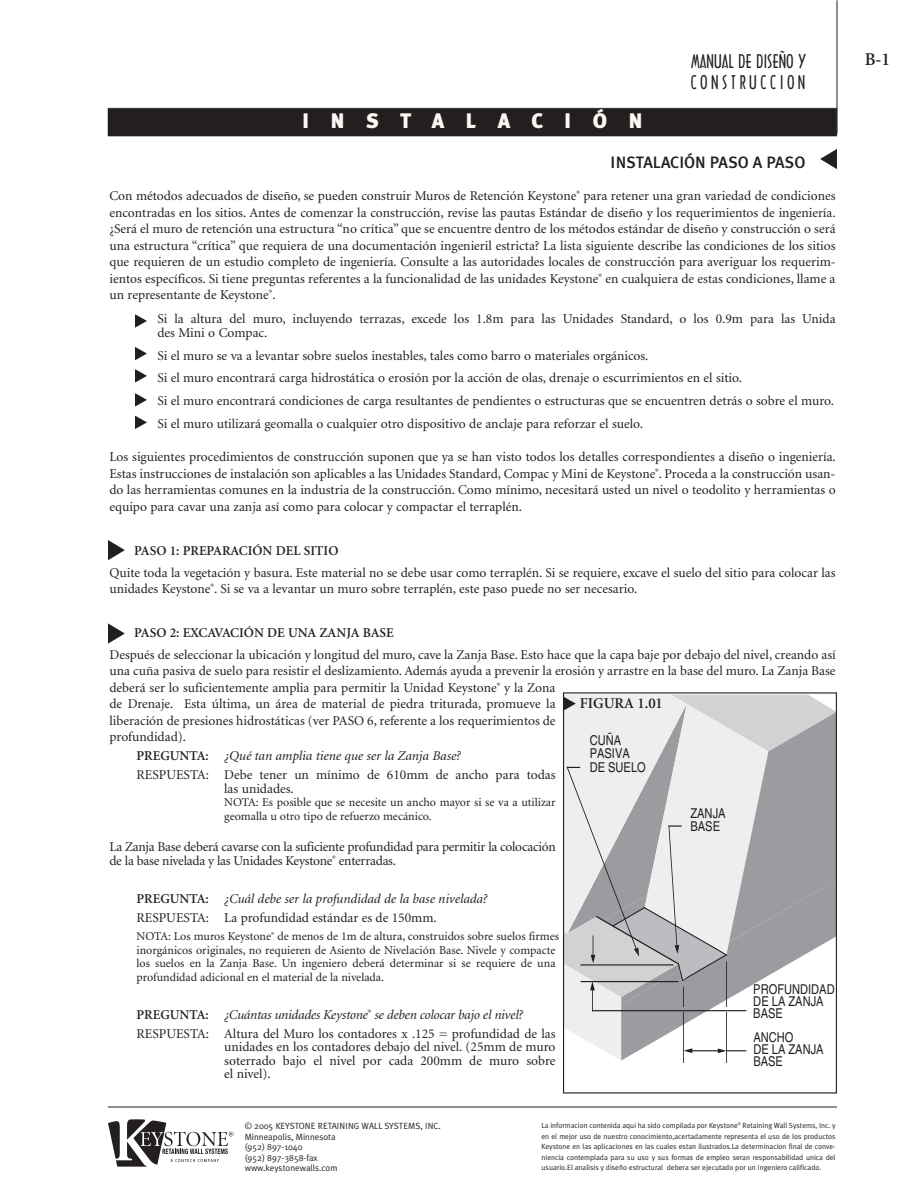
<style>
.page{position:relative;width:918px;height:1188px;background:#fff}
.page>*{position:absolute;margin:0;border:0;box-sizing:border-box;transform-origin:0 0}
.t1{font:900 21px "Meta Plus";letter-spacing:1.02em;color:#fbf8f2}
.t2{font:18px "Arquitectura";color:#231f20}
.t3{font:18px "Arquitectura";letter-spacing:.195em;color:#231f20}
.t4{font:600 18px "Minion";color:#231f20}
.t5{font:500 16.5px "Meta Plus";color:#231f20}
.t6{font:600 15px "Minion";color:#231f20}
.t7{font:13.5px/16.5px "Minion";color:#231f20}
.t8{font:13.5px/13.5px "Minion";letter-spacing:-.02em;color:#231f20}
.t9{font:italic 13.5px/18.9px "Minion";color:#231f20}
.t10{font:condensed 13.5px/12px "Helvetica";color:#231f20}
.t11{font:600 13.5px "Minion";color:#231f20}
.t12{font:12px/13.5px "Minion";color:#231f20}
.t13{font:9px/10.5px "Meta Plus Normal";color:#231f20}
.t14{font:7.5px/10.5px "Meta Plus Normal";color:#231f20;text-align:justify}
.s1{font-weight:600}
.s2{font-style:italic}
.s3{font-weight:600;font-style:normal}
.s4{font-style:normal}
</style>
<div class="page">
<div style="left:109px;top:109px;width:727px;height:26px;background:#231f20"></div>
<div style="left:108px;top:108px;width:729px;height:28px;border:1px solid #231f20"></div>
<hr style="left:837px;top:0;width:1px;height:134px;background:#231f20">
<hr style="left:108px;top:1107px;width:729px;height:1px;background:#231f20">
<svg style="left:820px;top:149px;width:17px;height:20px"></svg>
<hr style="left:726px;top:962px;width:1px;height:100px;background:#231f20">
<hr style="left:683px;top:987px;width:1px;height:75px;background:#231f20">
<svg style="left:135px;top:314px;width:12px;height:14px"></svg>
<svg style="left:564px;top:695px;width:272px;height:366px"></svg>
<svg style="left:135px;top:347px;width:12px;height:13px"></svg>
<svg style="left:135px;top:369px;width:12px;height:14px"></svg>
<svg style="left:135px;top:393px;width:12px;height:14px"></svg>
<svg style="left:135px;top:416px;width:12px;height:13px"></svg>
<svg style="left:108px;top:540px;width:17px;height:20px"></svg>
<svg style="left:108px;top:623px;width:17px;height:21px"></svg>
<svg style="left:108px;top:1120px;width:125px;height:47px"></svg>
<h1 class="t1" style="left:302px;top:109px;width:342px">INSTALACIÓN</h1>
<h2 class="t2" style="left:691px;top:51px;width:116px">MANUAL DE DISEÑO Y</h2>
<h2 class="t4" style="left:865px;top:52px;width:27px">B-1</h2>
<h2 class="t3" style="left:691px;top:73px;width:116px">CONSTRUCCION</h2>
<p class="t5" style="left:611px;top:153px;width:196px">INSTALACIÓN PASO A PASO</p>
<p class="t7" style="left:110px;top:189px;width:728px;text-align:justify">Con métodos adecuados de diseño, se pueden construir Muros de Retención Keystone<sup>®</sup> para retener una gran variedad de condiciones encontradas en los sitios. Antes de comenzar la construcción, revise las pautas Estándar de diseño y los requerimientos de ingeniería. ¿Será el muro de retención una estructura “no crítica” que se encuentre dentro de los métodos estándar de diseño y construcción o será una estructura “crítica” que requiera de una documentación ingenieril estricta? La lista siguiente describe las condiciones de los sitios que requieren de un estudio completo de ingeniería. Consulte a las autoridades locales de construcción para averiguar los requerim&shy;ientos específicos. Si tiene preguntas referentes a la funcionalidad de las unidades Keystone<sup>®</sup> en cualquiera de estas condiciones, llame a un representante de Keystone<sup>®</sup>.</p>
<p class="t7" style="left:157px;top:313px;width:680px;line-height:13.5px">Si la altura del muro, incluyendo terrazas, excede los 1.8m para las Unidades Standard, o los 0.9m para las Unida des Mini o Compac.</p>
<p class="t7" style="left:157px;top:345px;width:678px;line-height:22.8px">Si el muro se va a levantar sobre suelos inestables, tales como barro o materiales orgánicos.<br>Si el muro encontrará carga hidrostática o erosión por la acción de olas, drenaje o escurrimientos en el sitio.<br>Si el muro encontrará condiciones de carga resultantes de pendientes o estructuras que se encuentren detrás o sobre el muro.<br>Si el muro utilizará geomalla o cualquier otro dispositivo de anclaje para reforzar el suelo.</p>
<p class="t7" style="left:109px;top:450px;width:728px;text-align:justify">Los siguientes procedimientos de construcción suponen que ya se han visto todos los detalles correspondientes a diseño o ingeniería.<br>Estas instrucciones de instalación son aplicables a las Unidades Standard, Compac y Mini de Keystone<sup>®</sup>. Proceda a la construcción usan&shy;do las herramientas comunes en la industria de la construcción. Como mínimo, necesitará usted un nivel o teodolito y herramientas o equipo para cavar una zanja así como para colocar y compactar el terraplén.</p>
<p class="t11" style="left:134px;top:545px;width:206px">PASO 1: PREPARACIÓN DEL SITIO</p>
<p class="t7" style="left:109px;top:565px;width:728px">Quite toda la vegetación y basura. Este material no se debe usar como terraplén. Si se requiere, excave el suelo del sitio para colocar las unidades Keystone<sup>®</sup>. Si se va a levantar un muro sobre terraplén, este paso puede no ser necesario.</p>
<p class="t11" style="left:134px;top:627px;width:261px">PASO 2: EXCAVACIÓN DE UNA ZANJA BASE</p>
<p class="t7" style="left:109px;top:647px;width:728px">Después de seleccionar la ubicación y longitud del muro, cave la Zanja Base. Esto hace que la capa baje por debajo del nivel, creando así una cuña pasiva de suelo para resistir el deslizamiento. Además ayuda a prevenir la erosión y arrastre en la base del muro. La Zanja Base deberá ser lo suficientemente amplia para permitir la Unidad Keystone<sup>®</sup> y la Zona<br>de Drenaje. Esta última, un área de material de piedra triturada, promueve la<br>liberación de presiones hidrostáticas (ver PASO 6, referente a los requerimientos de<br>profundidad).</p>
<p class="t7" style="left:136px;top:747px;width:421px;line-height:18.9px"><span class="s1">PREGUNTA:</span> <span class="s2">¿Qué tan amplia tiene que ser la Zanja Base?<br></span>RESPUESTA: Debe tener un mínimo de 610mm de ancho para todas</p>
<p class="t7" style="left:224px;top:781px;width:71px">las unidades.</p>
<p class="t12" style="left:224px;top:796px;width:333px">NOTA: Es posible que se necesite un ancho mayor si se va a utilizar geomalla u otro tipo de refuerzo mecánico.</p>
<p class="t8" style="left:110px;top:841px;width:448px">La Zanja Base deberá cavarse con la suficiente profundidad para permitir la colocación de la base nivelada y las Unidades Keystone<sup>®</sup> enterradas.</p>
<p class="t9" style="left:136px;top:890px;width:352px"><span class="s3">PREGUNTA:</span> ¿Cuál debe ser la profundidad de la base nivelada?<br><span class="s4">RESPUESTA: La profundidad estándar es de 150mm.</span></p>
<p class="t12" style="left:136px;top:931px;width:424px">NOTA: Los muros Keystone<sup>®</sup> de menos de 1m de altura, construidos sobre suelos firmes inorgánicos originales, no requieren de Asiento de Nivelación Base. Nivele y compacte los suelos en la Zanja Base. Un ingeniero deberá determinar si se requiere de una profundidad adicional en el material de la nivelada.</p>
<p class="t7" style="left:136px;top:1006px;width:421px;line-height:18.9px"><span class="s1">PREGUNTA:</span> <span class="s2">¿Cuántas unidades Keystone</span><sup>®</sup> <span class="s2">se deben colocar bajo el nivel?<br></span>RESPUESTA: Altura del Muro los contadores x .125 = profundidad de las</p>
<p class="t7" style="left:224px;top:1041px;width:333px;line-height:13.5px;text-align:justify">unidades en los contadores debajo del nivel. (25mm de muro soterrado bajo el nivel por cada 200mm de muro sobre el nivel).</p>
<p class="t10" style="left:753px;top:1033px;width:72px">ANCHO<br>DE LA ZANJA<br>BASE</p>
<p class="t6" style="left:580px;top:698px;width:85px">FIGURA 1.01</p>
<p class="t10" style="left:590px;top:735px;width:58px;line-height:13.5px">CUÑA<br>PASIVA<br>DE SUELO</p>
<p class="t10" style="left:690px;top:808px;width:37px;line-height:13.5px">ZANJA<br>BASE</p>
<p class="t10" style="left:753px;top:985px;width:83px">PROFUNDIDAD<br>DE LA ZANJA<br>BASE</p>
<p class="t13" style="left:245px;top:1121px;width:198px">© 2005 KEYSTONE RETAINING WALL SYSTEMS, INC.<br>Minneapolis, Minnesota<br>(952) 897-1040<br>(952) 897-3858-fax<br>www.keystonewalls.com</p>
<p class="t14" style="left:541px;top:1120px;width:296px">La informacion contenida aqui ha sido compilada por Keystone<sup>®</sup> Retaining Wall Systems, Inc. y en el mejor uso de nuestro conocimiento,acertadamente representa el uso de los productos Keystone en las aplicaciones en las cuales estan ilustrados.La determinacion final de conve&shy;niencia contemplada para su uso y sus formas de empleo seran responsabilidad unica del usuario.El analisis y diseño estructural debera ser ejecutado por un Ingeniero calificado.</p>
</div>
